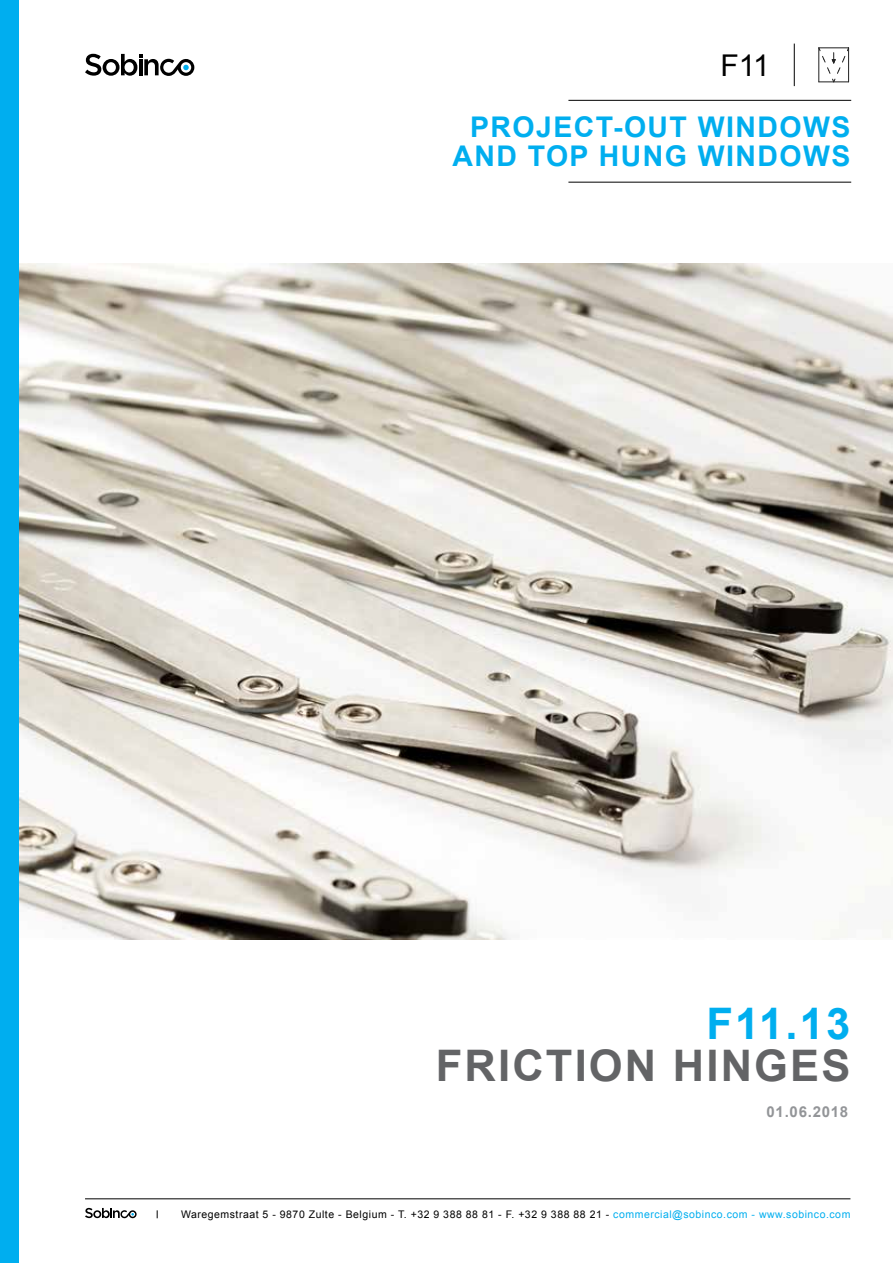
<style>
.page{position:relative;width:893px;height:1263px;background:#fff}
.page>*{position:absolute;margin:0;border:0;box-sizing:border-box;transform-origin:0 0}
.t1{font:700 43.5px "Arial";letter-spacing:.05em;color:#636466}
.t2{font:700 43.5px "Arial";color:#00aeef}
.t3{font:30px "Arial";color:#000}
.t4{font:700 28.5px/29.4px "Arial";letter-spacing:.05em;color:#00aeef;text-align:right}
.t5{font:700 15px "Arial";letter-spacing:.05em;color:#939598}
.t6{font:10.5px "Arial";letter-spacing:.05em;color:#000}
.s1{color:#00aeef}
</style>
<div class="page">
<svg style="left:818px;top:47px;width:31px;height:36px"></svg>
<img style="left:19px;top:264px;width:874px;height:676px">
<hr style="left:85px;top:1198px;width:765px;height:1px;background:#000">
<hr style="left:568px;top:100px;width:283px;height:1px;background:#000">
<hr style="left:568px;top:182px;width:283px;height:1px;background:#000">
<hr style="left:794px;top:44px;width:1px;height:42px;background:#000">
<svg style="left:85px;top:1208px;width:52px;height:10px"></svg>
<svg style="left:85px;top:54px;width:109px;height:22px"></svg>
<div style="left:0;top:0;width:19px;height:1263px;background:#00aeef"></div>
<h2 class="t3" style="left:720px;top:46px;width:51px">F11</h2>
<h3 class="t4" style="left:452px;top:113px;width:400px">PROJECT-OUT WINDOWS<br>AND TOP HUNG WINDOWS</h3>
<h1 class="t2" style="left:706px;top:995px;width:145px">F11.13</h1>
<h1 class="t1" style="left:436px;top:1037px;width:416px">FRICTION HINGES</h1>
<h3 class="t5" style="left:766px;top:1101px;width:83px">01.06.2018</h3>
<p class="t6" style="left:181px;top:1208px;width:671px">Waregemstraat 5 - 9870 Zulte - Belgium - T. +32 9 388 88 81 - F. +32 9 388 88 21 - <span class="s1">commercial@sobinco.com - www.sobinco.com</span></p>
</div>
